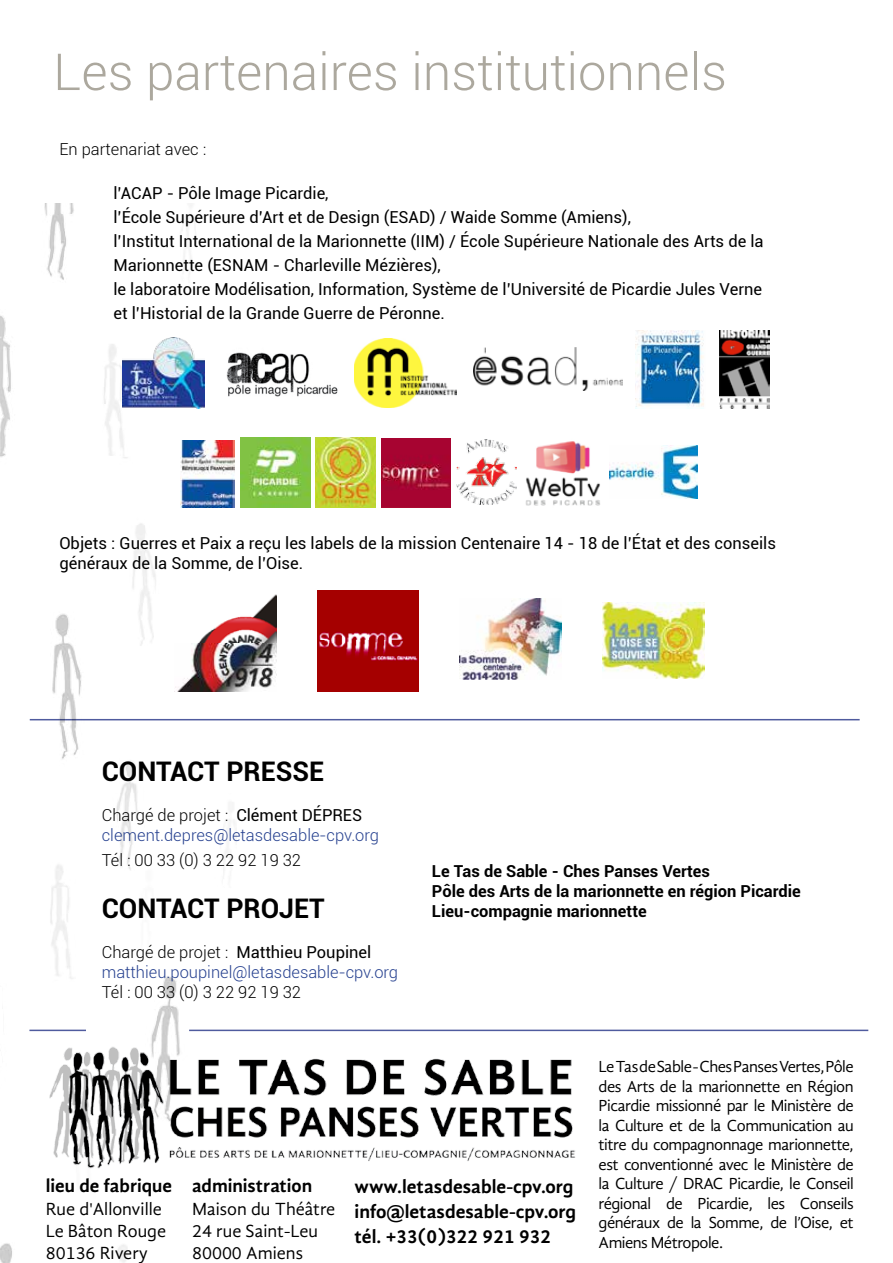
<style>
.page{position:relative;width:893px;height:1263px;background:#fff}
.page>*{position:absolute;margin:0;border:0;box-sizing:border-box;transform-origin:0 0}
.t1{font:300 51px "Roboto";color:#aca89e}
.t2{font:700 27px "Roboto";color:#000}
.t3{font:700 19.5px/24.6px "Gandhi Sans";color:#000}
.t4{font:700 19.05px "Gandhi Sans";color:#000}
.t5{font:18.15px/22.2px "Gandhi Sans";color:#000}
.t6{font:16.5px/24px "Roboto";color:#000}
.t7{font:16.5px/19.5px "Gandhi Sans";letter-spacing:-.03em;color:#000;text-align:justify}
.t8{font:300 16.5px/19.8px "Roboto";color:#25408f}
.t9{font:700 16.5px/19.8px "Roboto";color:#000}
.t10{font:300 16.5px "Roboto";color:#000}
.s1{color:#000}
.s2{font-weight:400;color:#000}
</style>
<div class="page">
<hr style="left:30px;top:719px;width:830px;height:1px;background:#4f5b9e">
<hr style="left:189px;top:1029px;width:679px;height:2px;background:#4f5b9e">
<img style="left:0;top:203px;width:237px;height:1060px">
<img style="left:175px;top:590px;width:101px;height:101px">
<img style="left:317px;top:590px;width:102px;height:101px">
<img style="left:460px;top:598px;width:101px;height:82px">
<img style="left:602px;top:603px;width:102px;height:76px">
<img style="left:181px;top:440px;width:54px;height:67px">
<img style="left:241px;top:438px;width:69px;height:69px">
<img style="left:316px;top:438px;width:60px;height:69px">
<img style="left:381px;top:438px;width:70px;height:70px">
<img style="left:457px;top:440px;width:60px;height:65px">
<img style="left:610px;top:446px;width:88px;height:53px">
<img style="left:525px;top:441px;width:75px;height:65px">
<img style="left:122px;top:338px;width:83px;height:70px">
<img style="left:474px;top:348px;width:149px;height:43px">
<img style="left:635px;top:330px;width:69px;height:78px">
<img style="left:719px;top:330px;width:50px;height:78px">
<img style="left:354px;top:338px;width:102px;height:69px">
<img style="left:217px;top:338px;width:121px;height:70px">
<img style="left:46px;top:1042px;width:529px;height:128px">
<h1 class="t1" style="left:53px;top:37px;width:675px">Les partenaires institutionnels</h1>
<p class="t10" style="left:59px;top:138px;width:148px">En partenariat avec :</p>
<p class="t6" style="left:113px;top:180px;width:652px">l’ACAP - Pôle Image Picardie,<br>l’École Supérieure d’Art et de Design (ESAD) / Waide Somme (Amiens),<br>l’Institut International de la Marionnette (IIM) / École Supérieure Nationale des Arts de la Marionnette (ESNAM - Charleville Mézières),<br>le laboratoire Modélisation, Information, Système de l’Université de Picardie Jules Verne et l’Historial de la Grande Guerre de Péronne.</p>
<p class="t6" style="left:59px;top:533px;width:718px;line-height:19.8px">Objets : Guerres et Paix a reçu les labels de la mission Centenaire 14 - 18 de l’État et des conseils généraux de la Somme, de l’Oise.</p>
<h2 class="t2" style="left:102px;top:753px;width:224px">CONTACT PRESSE</h2>
<p class="t8" style="left:102px;top:805px;width:279px"><span class="s1">Chargé de projet :</span> <span class="s2">Clément DÉPRES </span>clement.depres@letasdesable-cpv.org</p>
<p class="t10" style="left:102px;top:849px;width:201px">Tél : 00 33 (0) 3 22 92 19 32</p>
<h2 class="t2" style="left:102px;top:890px;width:224px">CONTACT PROJET</h2>
<p class="t8" style="left:102px;top:942px;width:298px"><span class="s1">Chargé de projet :</span> <span class="s2">Matthieu Poupinel </span>matthieu.poupinel@letasdesable-cpv.org</p>
<p class="t10" style="left:102px;top:980px;width:201px">Tél : 00 33 (0) 3 22 92 19 32</p>
<p class="t9" style="left:432px;top:860px;width:370px">Le Tas de Sable - Ches Panses Vertes<br>Pôle des Arts de la marionnette en région Picardie<br>Lieu-compagnie marionnette</p>
<p class="t4" style="left:46px;top:1175px;width:128px">lieu de fabrique</p>
<p class="t5" style="left:46px;top:1197px;width:122px">Rue d'Allonville<br>Le Bâton Rouge<br>80136 Rivery</p>
<p class="t4" style="left:192px;top:1175px;width:122px">administration</p>
<p class="t5" style="left:192px;top:1197px;width:145px">Maison du Théâtre<br>24 rue Saint-Leu<br>80000 Amiens</p>
<p class="t3" style="left:355px;top:1174px;width:223px">www.letasdesable-cpv.org info@letasdesable-cpv.org tél. +33(0)322 921 932</p>
<p class="t7" style="left:599px;top:1057px;width:257px">Le Tas de Sable - Ches Panses Vertes, Pôle des Arts de la marionnette en Région Picardie missionné par le Ministère de la Culture et de la Communication au titre du compagnonnage marionnette, est conventionné avec le Ministère de la Culture / DRAC Picardie, le Conseil régional de Picardie, les Conseils généraux de la Somme, de l’Oise, et Amiens Métropole.</p>
</div>
